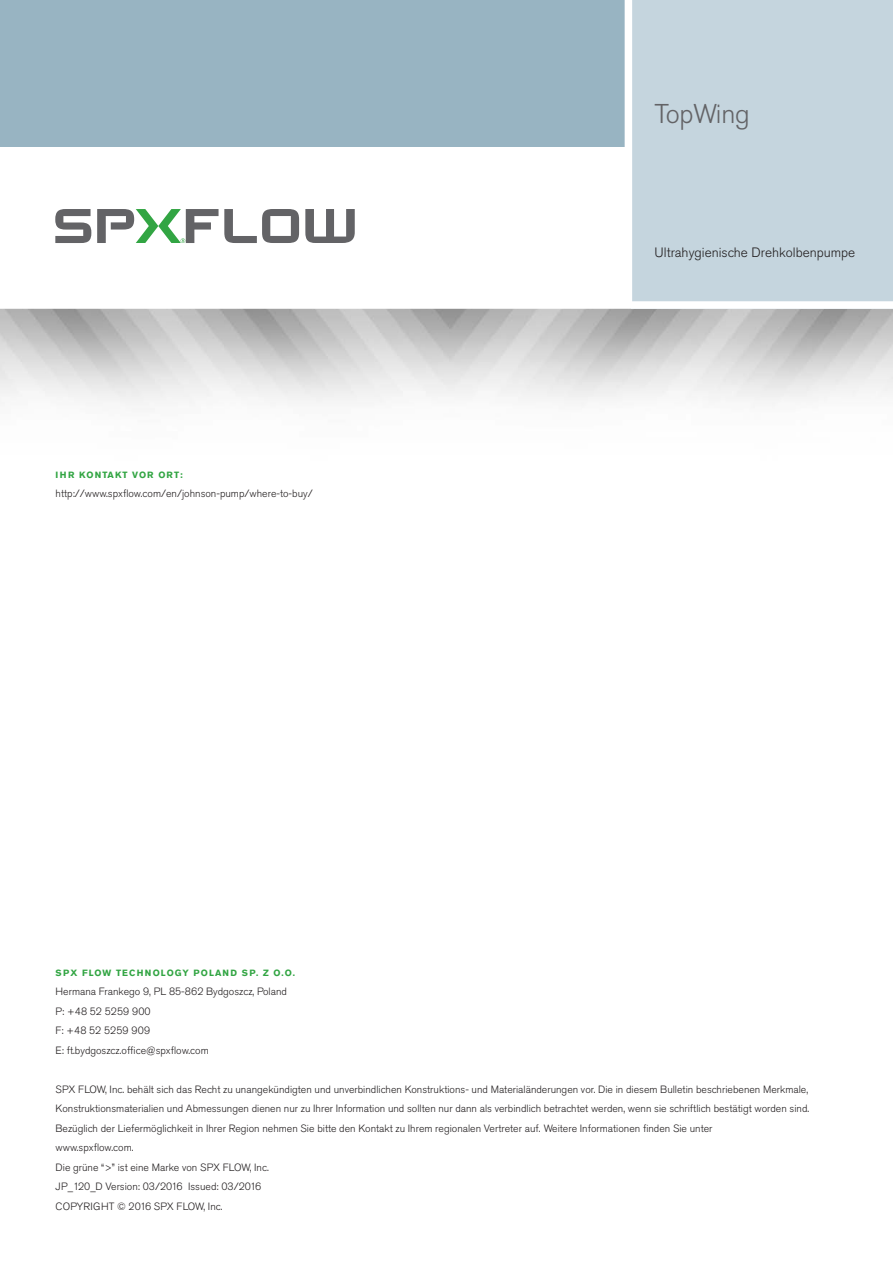
<style>
.page{position:relative;width:893px;height:1263px;background:#fff}
.page>*{position:absolute;margin:0;border:0;box-sizing:border-box;transform-origin:0 0}
.Back_Cover_Corner_He{font:300 27px "Akzidenz Grotesk Pro";letter-spacing:-.005em;color:#636366}
.Sub-Headline_Seconda{font:300 13.5px "Akzidenz Grotesk Pro";color:#231f20}
.Legal_Disclaimer{font:300 10.5px/19.5px "Akzidenz Grotesk Pro";color:#231f20}
.Back_Cover_Contact_I{font:300 10.5px "Akzidenz Grotesk Pro";color:#231f20}
.Back_Cover_Sub-Headl{font:700 9px "Akzidenz Grotesk Pro";letter-spacing:.12em;color:#32a543}
</style>
<div class="page">
<svg style="left:55px;top:209px;width:36px;height:34px"></svg>
<svg style="left:305px;top:209px;width:50px;height:34px"></svg>
<svg style="left:97px;top:209px;width:202px;height:34px"></svg>
<div style="left:0;top:0;width:630px;height:146px;background:#98b4c2"></div>
<div style="left:631px;top:0;width:262px;height:308px;background:#c5d5de"></div>
<div style="left:0;top:301px;width:893px;height:8px;background:#fff"></div>
<div style="left:625px;top:0;width:7px;height:306px;background:#fff"></div>
<p class="Back_Cover_Corner_He" style="left:655px;top:96px;width:97px">TopWing</p>
<p class="Back_Cover_Sub-Headl" style="left:56px;top:469px;width:129px">IHR KONTAKT VOR ORT:</p>
<p class="Back_Cover_Contact_I" style="left:56px;top:487px;width:259px">http://www.spxflow.com/en/johnson-pump/where-to-buy/</p>
<p class="Sub-Headline_Seconda" style="left:655px;top:243px;width:202px">Ultrahygienische Drehkolbenpumpe</p>
<p class="Back_Cover_Sub-Headl" style="left:56px;top:967px;width:241px">SPX FLOW TECHNOLOGY POLAND SP. Z O.O.</p>
<p class="Back_Cover_Contact_I" style="left:56px;top:985px;width:233px">Hermana Frankego 9, PL 85-862 Bydgoszcz, Poland</p>
<p class="Back_Cover_Contact_I" style="left:56px;top:1004px;width:96px">P: +48 52 5259 900</p>
<p class="Back_Cover_Contact_I" style="left:56px;top:1024px;width:96px">F: +48 52 5259 909</p>
<p class="Back_Cover_Contact_I" style="left:56px;top:1043px;width:155px">E: ft.bydgoszcz.office@spxflow.com</p>
<p class="Legal_Disclaimer" style="left:56px;top:1079px;width:755px">SPX FLOW, Inc. behält sich das Recht zu unangekündigten und unverbindlichen Konstruktions- und Materialänderungen vor. Die in diesem Bulletin beschriebenen Merkmale, Konstruktionsmaterialien und Abmessungen dienen nur zu Ihrer Information und sollten nur dann als verbindlich betrachtet werden, wenn sie schriftlich bestätigt worden sind.<br>Bezüglich der Liefermöglichkeit in Ihrer Region nehmen Sie bitte den Kontakt zu Ihrem regionalen Vertreter auf. Weitere Informationen finden Sie unter<br>www.spxflow.com.</p>
<p class="Legal_Disclaimer" style="left:56px;top:1157px;width:215px">Die grüne “&gt;” ist eine Marke von SPX FLOW, Inc.</p>
<p class="Legal_Disclaimer" style="left:56px;top:1177px;width:207px">JP_120_D Version: 03/2016 Issued: 03/2016</p>
<p class="Legal_Disclaimer" style="left:56px;top:1196px;width:169px">COPYRIGHT © 2016 SPX FLOW, Inc.</p>
</div>
